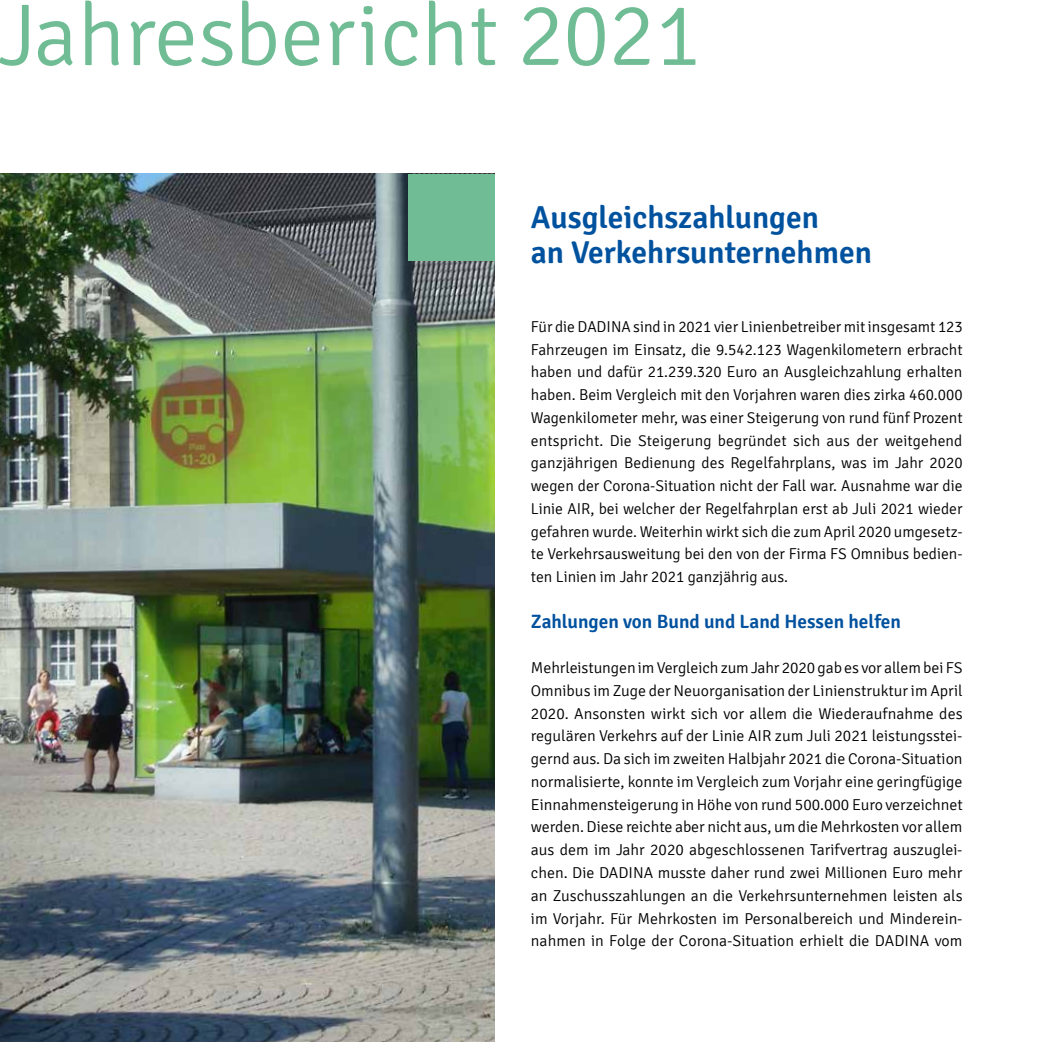
<style>
.page{position:relative;width:1042px;height:1042px;background:#fff}
.page>*{position:absolute;margin:0;border:0;box-sizing:border-box;transform-origin:0 0}
.t1{font:300 87.5px "Signika";color:#70bd95}
.t2{font:600 31.5px/35px "Signika";color:#00529f}
.t3{font:600 19.25px "Signika";color:#00519e}
.t4{font:300 15.75px/22.8px "Signika";color:#000;text-align:justify}
</style>
<div class="page">
<img style="left:0;top:174px;width:494px;height:868px">
<div style="left:408px;top:174px;width:86px;height:86px;background:#70bd95"></div>
<h1 class="t1" style="left:-2px;top:-12px;width:705px">Jahresbericht 2021</h1>
<h2 class="t2" style="left:531px;top:200px;width:342px">Ausgleichszahlungen<br>an Verkehrsunternehmen</h2>
<p class="t4" style="left:531px;top:315px;width:433px">Für die DADINA sind in 2021 vier Linienbetreiber mit insgesamt 123<br>Fahrzeugen im Einsatz, die 9.542.123 Wagenkilometern erbracht haben und dafür 21.239.320 Euro an Ausgleichzahlung erhalten haben. Beim Vergleich mit den Vorjahren waren dies zirka 460.000<br>Wagenkilometer mehr, was einer Steigerung von rund fünf Prozent entspricht. Die Steigerung begründet sich aus der weitgehend ganzjährigen Bedienung des Regelfahrplans, was im Jahr 2020 wegen der Corona-Situation nicht der Fall war. Ausnahme war die Linie AIR, bei welcher der Regelfahrplan erst ab Juli 2021 wieder gefahren wurde. Weiterhin wirkt sich die zum April 2020 umgesetz&shy;te Verkehrsausweitung bei den von der Firma FS Omnibus bedien&shy;ten Linien im Jahr 2021 ganzjährig aus.</p>
<p class="t3" style="left:531px;top:610px;width:371px">Zahlungen von Bund und Land Hessen helfen</p>
<p class="t4" style="left:531px;top:657px;width:433px">Mehrleistungen im Vergleich zum Jahr 2020 gab es vor allem bei FS Omnibus im Zuge der Neuorganisation der Linienstruktur im April 2020. Ansonsten wirkt sich vor allem die Wiederaufnahme des regulären Verkehrs auf der Linie AIR zum Juli 2021 leistungsstei&shy;gernd aus. Da sich im zweiten Halbjahr 2021 die Corona-Situation normalisierte, konnte im Vergleich zum Vorjahr eine geringfügige Einnahmensteigerung in Höhe von rund 500.000 Euro verzeichnet werden. Diese reichte aber nicht aus, um die Mehrkosten vor allem aus dem im Jahr 2020 abgeschlossenen Tarifvertrag auszuglei&shy;chen. Die DADINA musste daher rund zwei Millionen Euro mehr an Zuschusszahlungen an die Verkehrsunternehmen leisten als im Vorjahr. Für Mehrkosten im Personalbereich und Minderein&shy;nahmen in Folge der Corona-Situation erhielt die DADINA vom</p>
</div>
